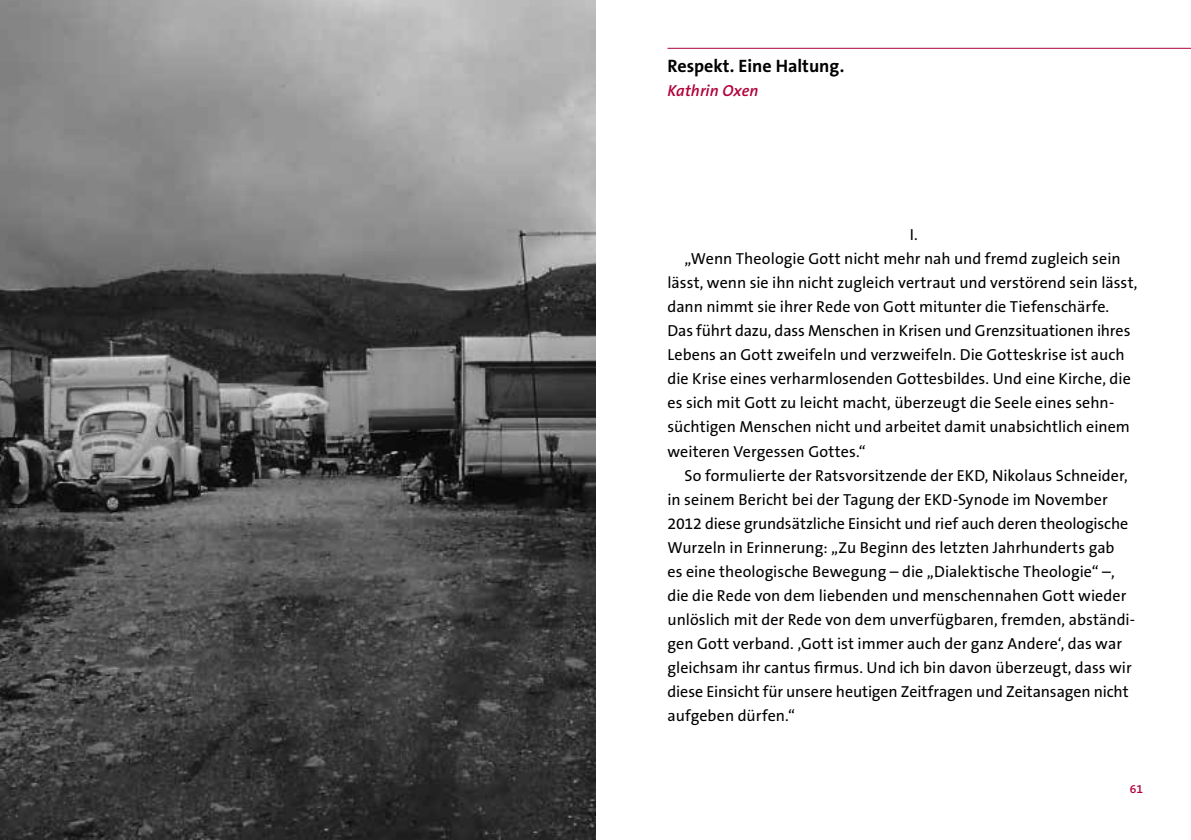
<style>
.page{position:relative;width:1191px;height:840px;background:#fff}
.page>*{position:absolute;margin:0;border:0;box-sizing:border-box;transform-origin:0 0}
.t1{font:700 18px "The Sans B7";color:#000}
.t2{font:16px "The Sans B5 Plain";color:#000}
.t3{font:italic 600 16px "The Sans B6";letter-spacing:.005em;color:#b1003a}
.t4{font:600 12px "The Sans B6";color:#b1003a}
</style>
<div class="page">
<hr style="left:667px;top:48px;width:524px;height:1px;background:#b1003a">
<img style="left:0;top:0;width:595px;height:839px">
<p class="t1" style="left:667px;top:56px;width:178px">Respekt. Eine Haltung.</p>
<p class="t3" style="left:667px;top:82px;width:92px">Kathrin Oxen</p>
<p class="t2" style="left:909px;top:226px;width:10px">I.</p>
<p class="t2" style="left:684px;top:250px;width:437px">„Wenn Theologie Gott nicht mehr nah und fremd zugleich sein</p>
<p class="t2" style="left:667px;top:274px;width:471px">lässt, wenn sie ihn nicht zugleich vertraut und verstörend sein lässt,</p>
<p class="t2" style="left:667px;top:298px;width:443px">dann nimmt sie ihrer Rede von Gott mitunter die Tiefenschärfe.</p>
<p class="t2" style="left:667px;top:322px;width:464px">Das führt dazu, dass Menschen in Krisen und Grenzsituationen ihres</p>
<p class="t2" style="left:667px;top:346px;width:458px">Lebens an Gott zweifeln und verzweifeln. Die Gotteskrise ist auch</p>
<p class="t2" style="left:667px;top:370px;width:465px">die Krise eines verharmlosenden Gottesbildes. Und eine Kirche, die</p>
<p class="t2" style="left:667px;top:394px;width:448px">es sich mit Gott zu leicht macht, überzeugt die Seele eines sehn-</p>
<p class="t2" style="left:667px;top:418px;width:464px">süchtigen Menschen nicht und arbeitet damit unabsichtlich einem</p>
<p class="t2" style="left:667px;top:442px;width:200px">weiteren Vergessen Gottes.“</p>
<p class="t2" style="left:684px;top:466px;width:445px">So formulierte der Ratsvorsitzende der EKD, Nikolaus Schneider,</p>
<p class="t2" style="left:667px;top:490px;width:442px">in seinem Bericht bei der Tagung der EKD-Synode im November</p>
<p class="t2" style="left:667px;top:514px;width:462px">2012 diese grundsätzliche Einsicht und rief auch deren theologische</p>
<p class="t2" style="left:667px;top:538px;width:448px">Wurzeln in Erinnerung: „Zu Beginn des letzten Jahrhunderts gab</p>
<p class="t2" style="left:667px;top:562px;width:449px">es eine theologische Bewegung – die „Dialektische Theologie“ –,</p>
<p class="t2" style="left:667px;top:586px;width:460px">die die Rede von dem liebenden und menschennahen Gott wieder</p>
<p class="t2" style="left:667px;top:610px;width:469px">unlöslich mit der Rede von dem unverfügbaren, fremden, abständi-</p>
<p class="t2" style="left:667px;top:634px;width:456px">gen Gott verband. ‚Gott ist immer auch der ganz Andere‘, das war</p>
<p class="t2" style="left:667px;top:658px;width:466px">gleichsam ihr cantus firmus. Und ich bin davon überzeugt, dass wir</p>
<p class="t2" style="left:667px;top:682px;width:462px">diese Einsicht für unsere heutigen Zeitfragen und Zeitansagen nicht</p>
<p class="t2" style="left:667px;top:706px;width:129px">aufgeben dürfen.“</p>
<p class="t4" style="left:1129px;top:782px;width:15px">61</p>
</div>
